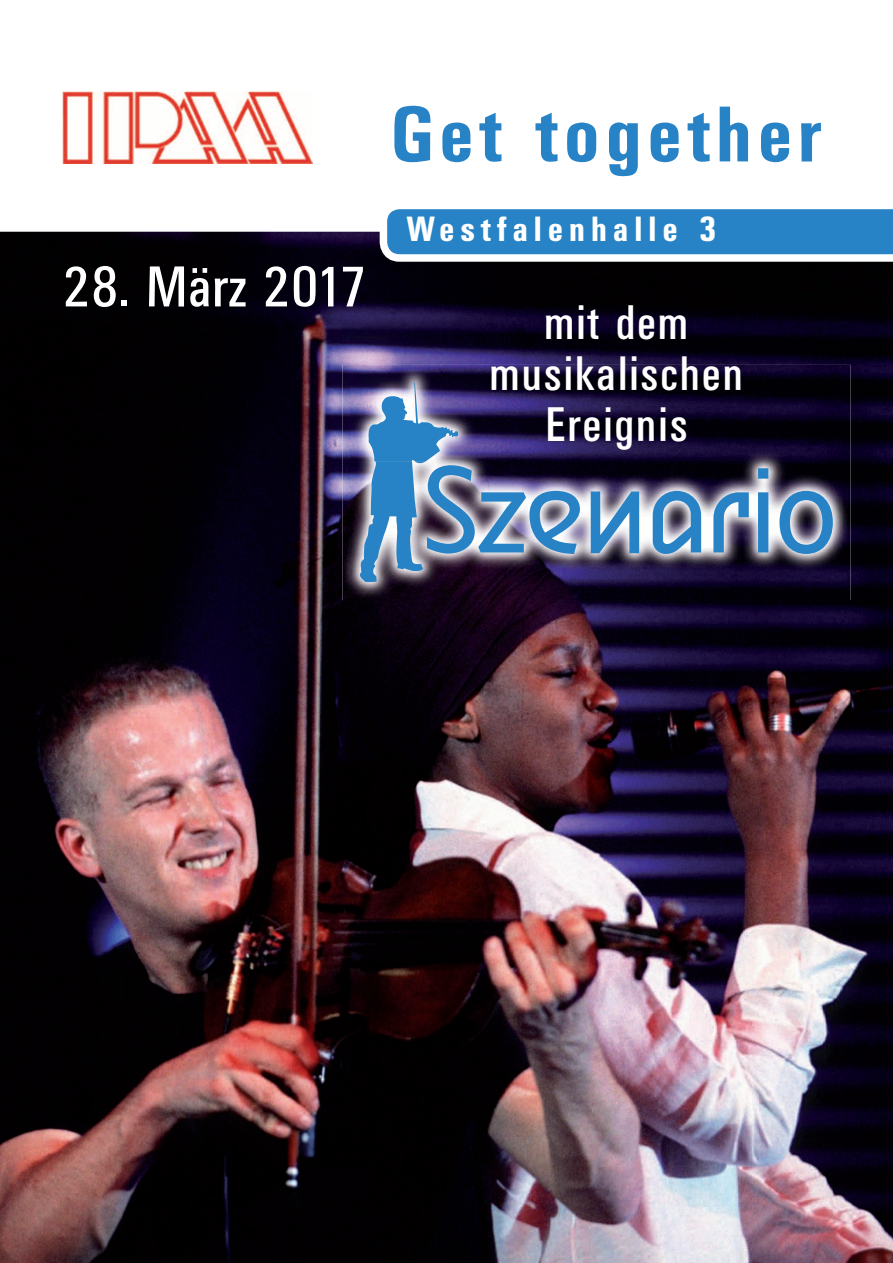
<style>
.page{position:relative;width:893px;height:1263px;background:#fff}
.page>*{position:absolute;margin:0;border:0;box-sizing:border-box;transform-origin:0 0}
.t1{font:700 78.15px "Univers Condensed BQ";letter-spacing:.075em;color:#2783c5}
.t2{font:57px "Univers Condensed BQ";color:#fff}
.t3{font:48px/51px "Univers Condensed BQ";letter-spacing:.03em;color:#fff;text-align:center}
.t4{font:700 34.8px "Univers Condensed BQ";letter-spacing:.175em;color:#fff}
</style>
<div class="page">
<img style="left:0;top:232px;width:893px;height:1031px">
<img style="left:342px;top:365px;width:508px;height:235px">
<img style="left:351px;top:374px;width:491px;height:218px">
<img style="left:360px;top:382px;width:220px;height:200px">
<svg style="left:590px;top:491px;width:50px;height:63px"></svg>
<svg style="left:653px;top:491px;width:48px;height:63px"></svg>
<svg style="left:713px;top:492px;width:36px;height:60px"></svg>
<svg style="left:758px;top:468px;width:10px;height:84px"></svg>
<svg style="left:779px;top:491px;width:54px;height:63px"></svg>
<img style="left:63px;top:91px;width:249px;height:72px">
<svg style="left:380px;top:209px;width:513px;height:53px"></svg>
<p class="t2" style="left:62px;top:256px;width:307px">28. März 2017</p>
<h1 class="t1" style="left:391px;top:90px;width:433px">Get together</h1>
<p class="t4" style="left:407px;top:210px;width:311px">Westfalenhalle 3</p>
<p class="t3" style="left:489px;top:299px;width:256px">mit dem musikalischen<br>Ereignis</p>
</div>
